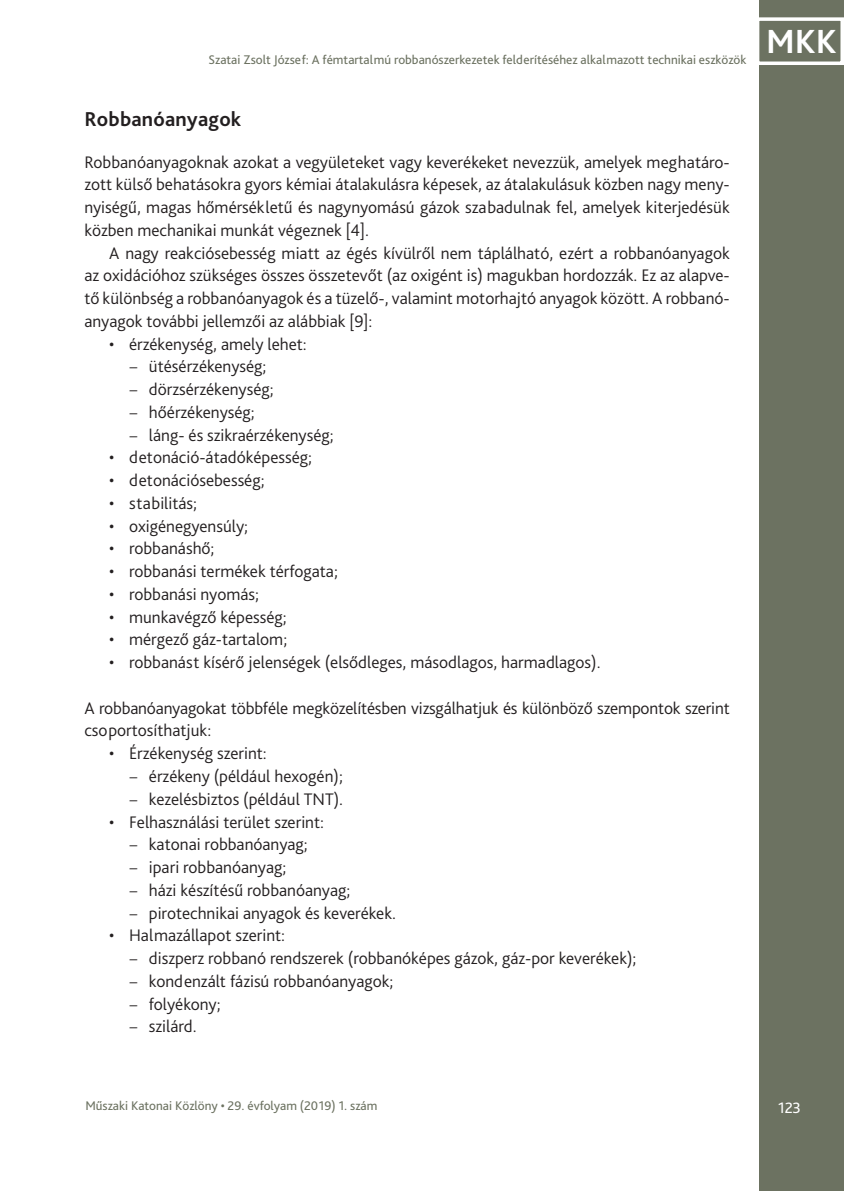
<style>
.page{position:relative;width:844px;height:1191px;background:#fff}
.page>*{position:absolute;margin:0;border:0;box-sizing:border-box;transform-origin:0 0}
.t1{font:700 35px "Bliss Pro";color:#fff}
.Címsor_1{font:700 21px "Bliss Pro";letter-spacing:.01em;color:#231f20}
.Szöveg{font:300 17.5px/22.8px "Bliss Pro";color:#231f20;text-align:justify}
.Szöveg_1st{font:300 17.5px/22.8px "Bliss Pro";color:#231f20;text-align:justify}
.Szöveg_1st___3_mm{font:300 17.5px/22.8px "Bliss Pro";letter-spacing:-.01em;color:#231f20}
.t2{font:15.75px "Bliss Pro";color:#fff}
.t3{font:13.12px "Bliss Pro";color:#6c7261}
.s1{font-family:"Chaparral Pro";font-weight:400}
</style>
<div class="page">
<div style="left:759px;top:0;width:84px;height:1191px;background:#6c7261"></div>
<div style="left:755px;top:17px;width:88px;height:48px;border:4px solid #fff"></div>
<p class="t3" style="left:208px;top:51px;width:539px">Szatai Zsolt József: A fémtartalmú robbanószerkezetek felderítéséhez alkalmazott technikai eszközök</p>
<p class="Címsor_1" style="left:84px;top:105px;width:158px">Robbanóanyagok</p>
<p class="Szöveg_1st" style="left:84px;top:150px;width:646px">Robbanóanyagoknak azokat a vegyületeket vagy keverékeket nevezzük, amelyek meghatáro&shy;zott külső behatásokra gyors kémiai átalakulásra képesek, az átalakulásuk közben nagy men - nyiségű, magas hőmérsékletű és nagynyomású gázok szabadulnak fel, amelyek kiterjedésük közben mechanikai munkát végeznek [4].</p>
<p class="Szöveg" style="left:84px;top:241px;width:646px;text-indent:25px">A nagy reakciósebesség miatt az égés kívülről nem táplálható, ezért a robbanóanyagok az oxidációhoz szükséges összes összetevőt (az oxigént is) magukban hordozzák. Ez az alapve&shy;tő különbség a robbanóanyagok és a tüzelő-, valamint motorhajtó anyagok között. A robbanó&shy;anyagok további jellemzői az alábbiak [9]:</p>
<p class="Szöveg" style="left:109px;top:332px;width:199px">• érzékenység, amely lehet:</p>
<p class="Szöveg" style="left:129px;top:355px;width:139px"><span class="s1">–</span> ütésérzékenység;</p>
<p class="Szöveg" style="left:129px;top:377px;width:146px"><span class="s1">–</span> dörzsérzékenység;</p>
<p class="Szöveg" style="left:129px;top:400px;width:127px"><span class="s1">–</span> hőérzékenység;</p>
<p class="Szöveg" style="left:129px;top:423px;width:206px"><span class="s1">–</span> láng- és szikraérzékenység;</p>
<p class="Szöveg" style="left:109px;top:446px;width:204px">• detonáció-átadóképesség;</p>
<p class="Szöveg" style="left:109px;top:468px;width:157px">• detonációsebesség;</p>
<p class="Szöveg" style="left:109px;top:491px;width:89px">• stabilitás;</p>
<p class="Szöveg" style="left:109px;top:514px;width:140px">• oxigénegyensúly;</p>
<p class="Szöveg" style="left:109px;top:537px;width:107px">• robbanáshő;</p>
<p class="Szöveg" style="left:109px;top:559px;width:230px">• robbanási termékek térfogata;</p>
<p class="Szöveg" style="left:109px;top:582px;width:151px">• robbanási nyomás;</p>
<p class="Szöveg" style="left:109px;top:605px;width:179px">• munkavégző képesség;</p>
<p class="Szöveg" style="left:109px;top:628px;width:179px">• mérgező gáz-tartalom;</p>
<p class="Szöveg" style="left:109px;top:650px;width:492px">• robbanást kísérő jelenségek (elsődleges, másodlagos, harmadlagos).</p>
<p class="Szöveg_1st___3_mm" style="left:84px;top:696px;width:646px">A robbanóanyagokat többféle megközelítésben vizsgálhatjuk és különböző szempontok szerint csoportosíthatjuk:</p>
<p class="Szöveg" style="left:109px;top:741px;width:159px">• Érzékenység szerint:</p>
<p class="Szöveg" style="left:129px;top:764px;width:215px"><span class="s1">–</span> érzékeny (például hexogén);</p>
<p class="Szöveg" style="left:129px;top:787px;width:215px"><span class="s1">–</span> kezelésbiztos (például TNT).</p>
<p class="Szöveg" style="left:109px;top:810px;width:216px">• Felhasználási terület szerint:</p>
<p class="Szöveg" style="left:129px;top:832px;width:180px"><span class="s1">–</span> katonai robbanóanyag;</p>
<p class="Szöveg" style="left:129px;top:855px;width:159px"><span class="s1">–</span> ipari robbanóanyag;</p>
<p class="Szöveg" style="left:129px;top:878px;width:223px"><span class="s1">–</span> házi készítésű robbanóanyag;</p>
<p class="Szöveg" style="left:129px;top:901px;width:268px"><span class="s1">–</span> pirotechnikai anyagok és keverékek.</p>
<p class="Szöveg" style="left:109px;top:923px;width:177px">• Halmazállapot szerint:</p>
<p class="Szöveg" style="left:129px;top:946px;width:508px"><span class="s1">–</span> diszperz robbanó rendszerek (robbanóképes gázok, gáz-por keverékek);</p>
<p class="Szöveg" style="left:129px;top:969px;width:266px"><span class="s1">–</span> kondenzált fázisú robbanóanyagok;</p>
<p class="Szöveg" style="left:129px;top:992px;width:93px"><span class="s1">–</span> folyékony;</p>
<p class="Szöveg" style="left:129px;top:1014px;width:69px"><span class="s1">–</span> szilárd.</p>
<h1 class="t1" style="left:765px;top:20px;width:72px">MKK</h1>
<p class="t3" style="left:85px;top:1098px;width:293px">Műszaki Katonai Közlöny • 29. évfolyam (2019) 1. szám</p>
<p class="t2" style="left:777px;top:1098px;width:24px">123</p>
</div>
